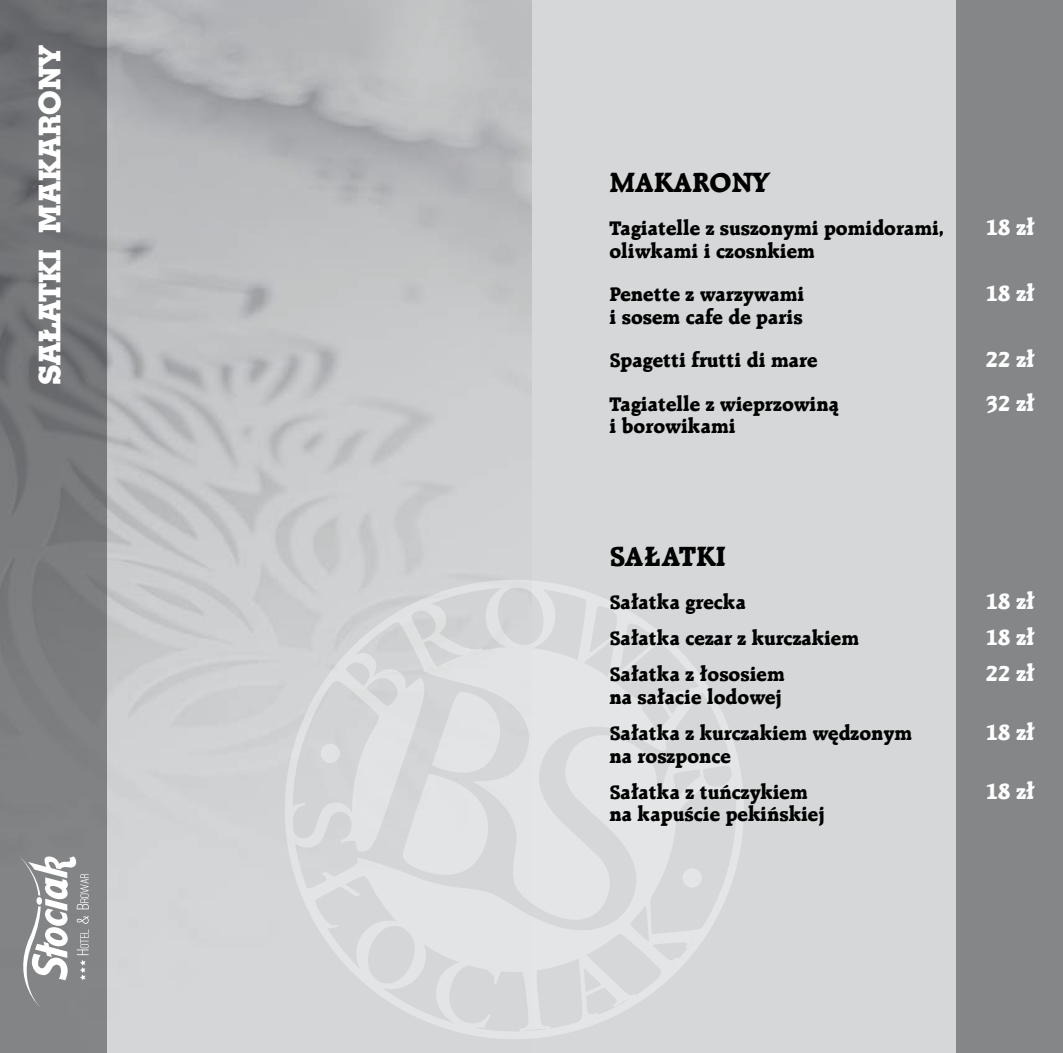
<style>
.page{position:relative;width:1063px;height:1053px;background:#fff}
.page>*{position:absolute;margin:0;border:0;box-sizing:border-box;transform-origin:0 0}
.t1{font:30px "Raleigh X Bd EU";color:#000}
.t2{font:30px "Geo Slab 703 X Bd EU";color:#fff}
.t3{font:23.75px "Raleigh X Bd EU";color:#fff}
.t4{font:21.25px/43.5px "Raleigh X Bd EU";color:#000}
</style>
<div class="page">
<div style="left:531px;top:0;width:532px;height:1052px;background:#d5d7d8"></div>
<div style="left:957px;top:0;width:106px;height:1052px;background:#848688"></div>
<img style="left:0;top:0;width:531px;height:1052px">
<svg style="left:256px;top:551px;width:488px;height:501px;fill:#d5d7d8"></svg>
<svg style="left:10px;top:855px;width:79px;height:152px"></svg>
<h1 class="t2" style="left:31px;top:385px;width:342px;rotate:-90deg">SAŁATKI MAKARONY</h1>
<h1 class="t1" style="left:609px;top:164px;width:161px">MAKARONY</h1>
<p class="t4" style="left:609px;top:207px;width:336px">Tagiatelle z suszonymi pomidorami,</p>
<p class="t3" style="left:986px;top:213px;width:50px">18 zł</p>
<p class="t4" style="left:609px;top:229px;width:207px">oliwkami i czosnkiem<br>Penette z warzywami</p>
<p class="t3" style="left:986px;top:279px;width:50px">18 zł</p>
<p class="t4" style="left:609px;top:295px;width:210px">i sosem cafe de paris<br>Spagetti frutti di mare</p>
<p class="t3" style="left:986px;top:345px;width:50px">22 zł</p>
<p class="t4" style="left:609px;top:382px;width:231px">Tagiatelle z wieprzowiną</p>
<p class="t3" style="left:986px;top:388px;width:50px">32 zł</p>
<p class="t4" style="left:609px;top:405px;width:128px">i borowikami</p>
<h1 class="t1" style="left:609px;top:537px;width:118px">SAŁATKI</h1>
<p class="t4" style="left:609px;top:580px;width:138px">Sałatka grecka</p>
<p class="t3" style="left:986px;top:586px;width:50px">18 zł</p>
<p class="t4" style="left:609px;top:616px;width:251px">Sałatka cezar z kurczakiem</p>
<p class="t3" style="left:986px;top:622px;width:50px">18 zł</p>
<p class="t4" style="left:609px;top:653px;width:177px">Sałatka z łososiem</p>
<p class="t3" style="left:986px;top:658px;width:50px">22 zł</p>
<p class="t4" style="left:609px;top:679px;width:304px;line-height:36.2px">na sałacie lodowej<br>Sałatka z kurczakiem wędzonym</p>
<p class="t3" style="left:986px;top:717px;width:50px">18 zł</p>
<p class="t4" style="left:609px;top:737px;width:200px;line-height:36.2px">na roszponce<br>Sałatka z tuńczykiem</p>
<p class="t4" style="left:609px;top:793px;width:217px">na kapuście pekińskiej</p>
<p class="t3" style="left:986px;top:776px;width:50px">18 zł</p>
</div>
